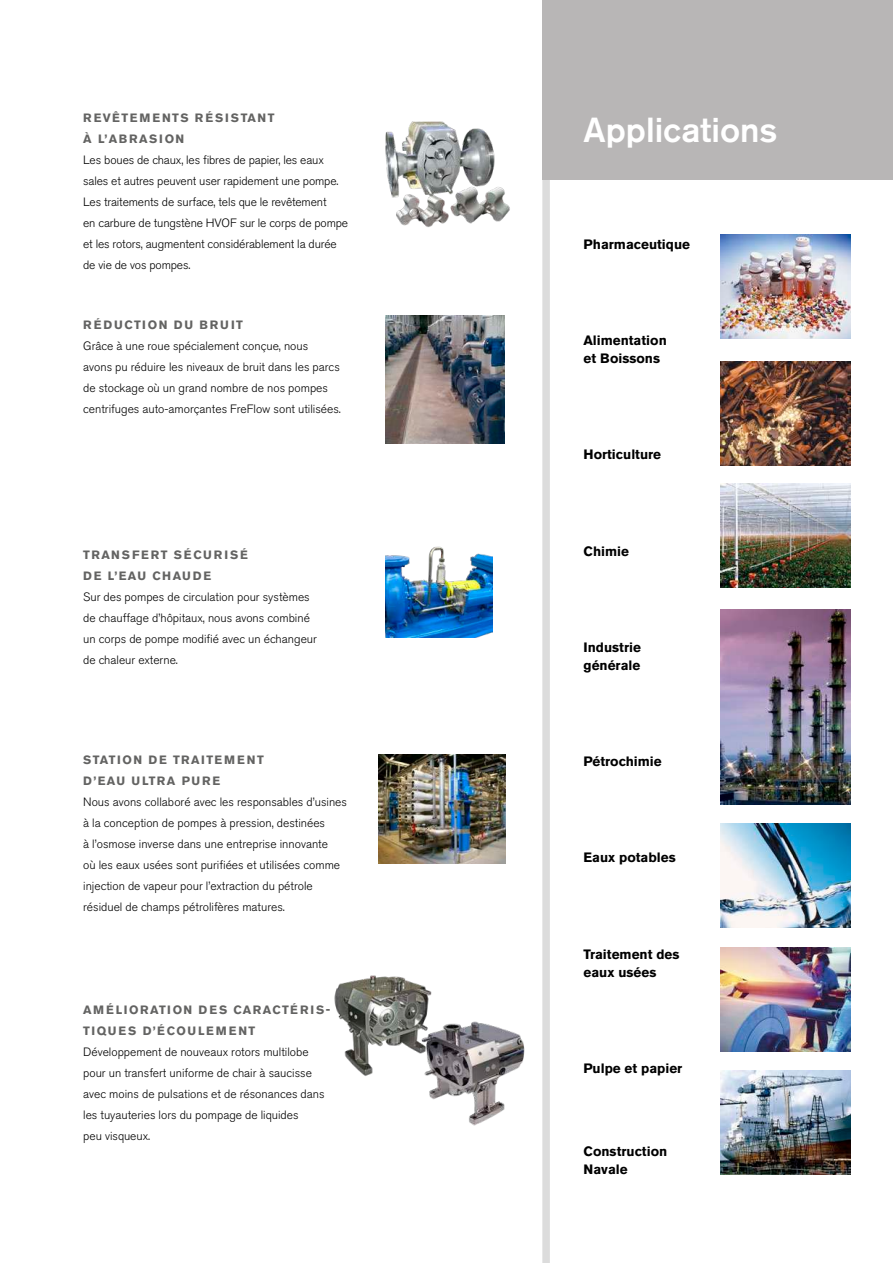
<style>
.page{position:relative;width:893px;height:1263px;background:#fff}
.page>*{position:absolute;margin:0;border:0;box-sizing:border-box;transform-origin:0 0}
.t1{font:500 34.5px "Akzidenz Grotesk Pro";color:#fff}
.t2{font:700 13.5px/18px "Akzidenz Grotesk Pro";color:#000}
.t3{font:300 12px/21px "Akzidenz Grotesk Pro";color:#000}
.t4{font:700 12px/21px "Akzidenz Grotesk Pro";letter-spacing:.12em;color:#636362}
.t5{font:700 12px/21px "Akzidenz Grotesk Pro";letter-spacing:.14em;color:#636362}
.t6{font:700 12px "Akzidenz Grotesk Pro";letter-spacing:.16em;color:#636362}
</style>
<div class="page">
<div style="left:542px;top:0;width:8px;height:1263px;background:#dcdcdc"></div>
<div style="left:542px;top:0;width:351px;height:180px;background:#b8b6b6"></div>
<img style="left:720px;top:947px;width:131px;height:104px">
<img style="left:720px;top:1070px;width:131px;height:104px">
<img style="left:720px;top:234px;width:131px;height:104px">
<img style="left:720px;top:362px;width:131px;height:104px">
<img style="left:720px;top:483px;width:131px;height:104px">
<img style="left:720px;top:823px;width:131px;height:104px">
<img style="left:720px;top:610px;width:131px;height:194px">
<img style="left:385px;top:122px;width:125px;height:105px">
<img style="left:385px;top:316px;width:119px;height:127px">
<img style="left:386px;top:546px;width:106px;height:91px">
<img style="left:378px;top:755px;width:128px;height:109px">
<img style="left:334px;top:975px;width:98px;height:101px">
<img style="left:420px;top:1021px;width:105px;height:104px">
<p class="t4" style="left:83px;top:107px;width:193px">REVÊTEMENTS RÉSISTANT<br>À L’ABRASION</p>
<p class="t3" style="left:83px;top:149px;width:267px">Les boues de chaux, les fibres de papier, les eaux sales et autres peuvent user rapidement une pompe.<br>Les traitements de surface, tels que le revêtement<br>en carbure de tungstène HVOF sur le corps de pompe et les rotors, augmentent considérablement la durée de vie de vos pompes.</p>
<p class="t6" style="left:83px;top:317px;width:161px">RÉDUCTION DU BRUIT</p>
<p class="t3" style="left:83px;top:336px;width:259px">Grâce à une roue spécialement conçue, nous<br>avons pu réduire les niveaux de bruit dans les parcs de stockage où un grand nombre de nos pompes centrifuges auto-amorçantes FreFlow sont utilisées.</p>
<p class="t5" style="left:83px;top:544px;width:166px">TRANSFERT SÉCURISÉ<br>DE L’EAU CHAUDE</p>
<p class="t3" style="left:83px;top:586px;width:235px">Sur des pompes de circulation pour systèmes de chauffage d’hôpitaux, nous avons combiné un corps de pompe modifié avec un échangeur de chaleur externe.</p>
<p class="t4" style="left:83px;top:749px;width:182px">STATION DE TRAITEMENT<br>D’EAU ULTRA PURE</p>
<p class="t3" style="left:83px;top:791px;width:265px">Nous avons collaboré avec les responsables d’usines à la conception de pompes à pression, destinées<br>à l’osmose inverse dans une entreprise innovante<br>où les eaux usées sont purifiées et utilisées comme injection de vapeur pour l’extraction du pétrole résiduel de champs pétrolifères matures.</p>
<p class="t4" style="left:83px;top:999px;width:249px">AMÉLIORATION DES CARACTÉRIS-<br>TIQUES D’ÉCOULEMENT</p>
<p class="t3" style="left:83px;top:1042px;width:243px">Développement de nouveaux rotors multilobe pour un transfert uniforme de chair à saucisse avec moins de pulsations et de résonances dans les tuyauteries lors du pompage de liquides<br>peu visqueux.</p>
<h1 class="t1" style="left:584px;top:107px;width:195px">Applications</h1>
<p class="t2" style="left:584px;top:235px;width:108px">Pharmaceutique</p>
<p class="t2" style="left:584px;top:331px;width:85px">Alimentation et Boissons</p>
<p class="t2" style="left:584px;top:445px;width:79px">Horticulture</p>
<p class="t2" style="left:584px;top:542px;width:47px">Chimie</p>
<p class="t2" style="left:584px;top:638px;width:59px">Industrie générale</p>
<p class="t2" style="left:584px;top:752px;width:80px">Pétrochimie</p>
<p class="t2" style="left:584px;top:848px;width:94px">Eaux potables</p>
<p class="t2" style="left:584px;top:945px;width:97px">Traitement des eaux usées</p>
<p class="t2" style="left:584px;top:1059px;width:100px">Pulpe et papier</p>
<p class="t2" style="left:584px;top:1141px;width:85px">Construction<br>Navale</p>
</div>
